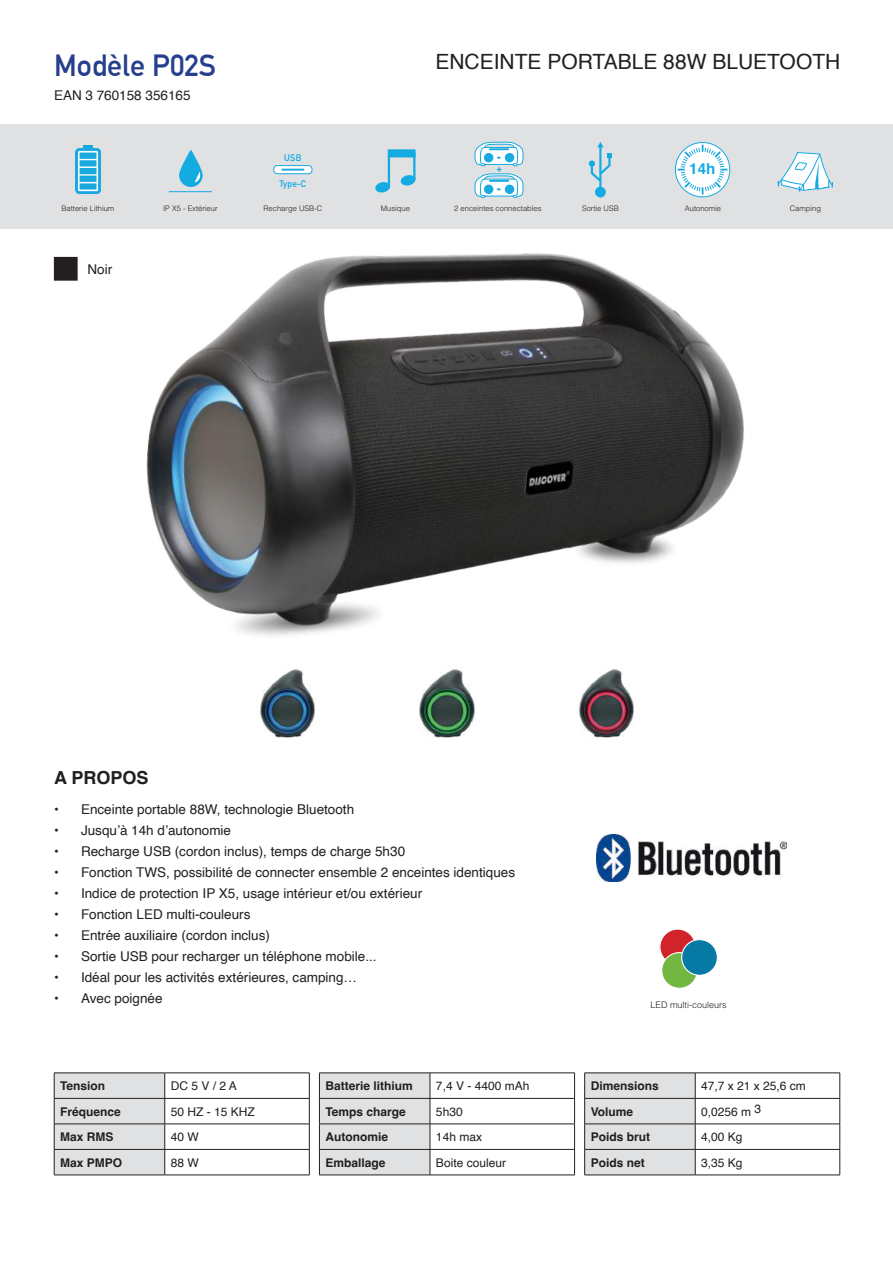
<style>
.page{position:relative;width:893px;height:1263px;background:#fff}
.page>*{position:absolute;margin:0;border:0;box-sizing:border-box;transform-origin:0 0}
.t1{font:700 30px "DIN Alternate";color:#253f8e}
.t2{font:21px "Helvetica";color:#231f20}
.t3{font:700 18px "Helvetica";color:#231f20}
.t4{font:700 15.15px "Helvetica";color:#14abe3}
.t5{font:13.5px/21px "Helvetica";color:#231f20}
.t6{font:700 12px "Helvetica";color:#231f20}
.t7{font:12px "Helvetica";color:#231f20}
.t8{font:700 9.75px "Century Gothic";color:#1aaae2}
.t9{font:700 9.45px "DIN Alternate";color:#14abe3}
.t10{font:300 9px "Helvetica";color:#231f20}
.t11{font:300 7.65px "Helvetica";color:#231f20}
</style>
<div class="page">
<div style="left:0;top:124px;width:893px;height:104px;background:#e0e1e3"></div>
<img style="left:75px;top:146px;width:26px;height:48px">
<svg style="left:777px;top:152px;width:56px;height:40px"></svg>
<svg style="left:589px;top:142px;width:23px;height:55px"></svg>
<svg style="left:375px;top:181px;width:16px;height:12px"></svg>
<hr style="left:388px;top:155px;width:2px;height:32px;background:#14abe3">
<svg style="left:400px;top:174px;width:16px;height:12px"></svg>
<hr style="left:413px;top:151px;width:2px;height:29px;background:#14abe3">
<div style="left:388px;top:149px;width:27px;height:8px;background:#14abe3"></div>
<svg style="left:274px;top:166px;width:38px;height:8px"></svg>
<div style="left:273px;top:165px;width:39px;height:9px;border:1px solid #1aaae2;border-radius:3px"></div>
<hr style="left:282px;top:169px;width:22px;height:2px;background:#17abe2">
<img style="left:146px;top:253px;width:598px;height:383px">
<svg style="left:676px;top:143px;width:53px;height:53px;background:#d8edf6"></svg>
<hr style="left:54px;top:1072px;width:111px;height:1px;background:#231f20">
<hr style="left:165px;top:1098px;width:144px;height:1px;background:#231f20">
<hr style="left:165px;top:1124px;width:144px;height:1px;background:#231f20">
<hr style="left:165px;top:1149px;width:144px;height:1px;background:#231f20">
<svg style="left:309px;top:1073px;width:1px;height:102px"></svg>
<svg style="left:54px;top:1073px;width:111px;height:102px;background:#d6d7d9"></svg>
<hr style="left:54px;top:1175px;width:111px;height:1px;background:#231f20">
<hr style="left:165px;top:1072px;width:144px;height:1px;background:#231f20">
<hr style="left:165px;top:1175px;width:144px;height:1px;background:#231f20">
<hr style="left:319px;top:1072px;width:111px;height:1px;background:#231f20">
<hr style="left:430px;top:1098px;width:145px;height:1px;background:#231f20">
<hr style="left:430px;top:1124px;width:145px;height:1px;background:#231f20">
<hr style="left:430px;top:1149px;width:145px;height:1px;background:#231f20">
<svg style="left:574px;top:1073px;width:1px;height:102px"></svg>
<hr style="left:319px;top:1175px;width:111px;height:1px;background:#231f20">
<hr style="left:430px;top:1175px;width:145px;height:1px;background:#231f20">
<svg style="left:319px;top:1073px;width:112px;height:102px;background:#d3d4d6"></svg>
<hr style="left:430px;top:1072px;width:145px;height:1px;background:#231f20">
<hr style="left:695px;top:1072px;width:145px;height:1px;background:#231f20">
<hr style="left:695px;top:1098px;width:145px;height:1px;background:#231f20">
<hr style="left:695px;top:1124px;width:145px;height:1px;background:#231f20">
<hr style="left:695px;top:1149px;width:145px;height:1px;background:#231f20">
<svg style="left:584px;top:1073px;width:112px;height:102px;background:#d5d5d7"></svg>
<svg style="left:839px;top:1073px;width:1px;height:102px"></svg>
<hr style="left:584px;top:1175px;width:111px;height:1px;background:#231f20">
<hr style="left:695px;top:1175px;width:145px;height:1px;background:#231f20">
<hr style="left:584px;top:1072px;width:111px;height:1px;background:#231f20">
<div style="left:660px;top:929px;width:35px;height:36px;background:#d1232a;border-radius:50%"></div>
<div style="left:659px;top:928px;width:37px;height:37px;border:1px solid #fff;border-radius:50%"></div>
<div style="left:662px;top:952px;width:35px;height:36px;background:#73b743;border-radius:50%"></div>
<div style="left:661px;top:952px;width:37px;height:37px;border:1px solid #fff;border-radius:50%"></div>
<div style="left:682px;top:939px;width:35px;height:36px;background:#0679a5;border-radius:50%"></div>
<div style="left:681px;top:939px;width:37px;height:37px;border:1px solid #fff;border-radius:50%"></div>
<hr style="left:169px;top:191px;width:43px;height:1px;background:#14abe3">
<svg style="left:179px;top:150px;width:24px;height:37px"></svg>
<svg style="left:194px;top:172px;width:7px;height:11px"></svg>
<div style="left:54px;top:257px;width:23px;height:23px;background:#231f20"></div>
<img style="left:597px;top:835px;width:190px;height:46px">
<svg style="left:474px;top:173px;width:49px;height:25px"></svg>
<svg style="left:474px;top:142px;width:49px;height:25px"></svg>
<img style="left:260px;top:669px;width:55px;height:69px">
<img style="left:579px;top:669px;width:55px;height:69px">
<img style="left:419px;top:669px;width:56px;height:69px">
<h1 class="t1" style="left:54px;top:43px;width:164px">Modèle P02S</h1>
<h2 class="t2" style="left:435px;top:45px;width:406px">ENCEINTE PORTABLE 88W BLUETOOTH</h2>
<p class="t5" style="left:54px;top:86px;width:138px">EAN 3 760158 356165</p>
<p class="t9" style="left:284px;top:150px;width:19px">USB</p>
<p class="t9" style="left:280px;top:176px;width:28px">Type-C</p>
<p class="t8" style="left:496px;top:163px;width:7px">+</p>
<p class="t4" style="left:689px;top:156px;width:28px">14h</p>
<p class="t11" style="left:62px;top:202px;width:54px">Batterie Lithium</p>
<p class="t11" style="left:264px;top:202px;width:60px">Recharge USB-C</p>
<p class="t11" style="left:381px;top:202px;width:31px">Musique</p>
<p class="t11" style="left:582px;top:202px;width:38px">Sortie USB</p>
<p class="t11" style="left:790px;top:202px;width:33px">Camping</p>
<p class="t11" style="left:163px;top:202px;width:56px">IP X5 - Extérieur</p>
<p class="t11" style="left:454px;top:202px;width:89px">2 enceintes connectables</p>
<p class="t11" style="left:685px;top:202px;width:38px">Autonomie</p>
<p class="t5" style="left:88px;top:259px;width:26px">Noir</p>
<h3 class="t3" style="left:54px;top:766px;width:96px">A PROPOS</h3>
<p class="t5" style="left:54px;top:799px;width:302px">• Enceinte portable 88W, technologie Bluetooth</p>
<p class="t5" style="left:54px;top:820px;width:179px">• Jusqu’à 14h d’autonomie</p>
<p class="t5" style="left:54px;top:841px;width:353px">• Recharge USB (cordon inclus), temps de charge 5h30</p>
<p class="t5" style="left:54px;top:862px;width:463px">• Fonction TWS, possibilité de connecter ensemble 2 enceintes identiques</p>
<p class="t5" style="left:54px;top:883px;width:370px">• Indice de protection IP X5, usage intérieur et/ou extérieur •  Fonction LED multi-couleurs</p>
<p class="t5" style="left:54px;top:925px;width:218px">• Entrée auxiliaire (cordon inclus)</p>
<p class="t5" style="left:54px;top:946px;width:324px">• Sortie USB pour recharger un téléphone mobile...</p>
<p class="t5" style="left:54px;top:967px;width:305px">• Idéal pour les activités extérieures, camping…</p>
<p class="t5" style="left:54px;top:988px;width:110px">• Avec poignée</p>
<p class="t6" style="left:60px;top:1078px;width:47px">Tension</p>
<p class="t7" style="left:171px;top:1077px;width:68px">DC 5 V / 2 A</p>
<p class="t6" style="left:60px;top:1104px;width:62px">Fréquence</p>
<p class="t7" style="left:171px;top:1102px;width:86px">50 HZ - 15 KHZ</p>
<p class="t6" style="left:60px;top:1129px;width:55px">Max RMS</p>
<p class="t7" style="left:171px;top:1128px;width:30px">40 W</p>
<p class="t6" style="left:60px;top:1155px;width:64px">Max PMPO</p>
<p class="t7" style="left:171px;top:1153px;width:30px">88 W</p>
<p class="t6" style="left:325px;top:1078px;width:89px">Batterie lithium</p>
<p class="t7" style="left:436px;top:1077px;width:95px">7,4 V - 4400 mAh</p>
<p class="t6" style="left:325px;top:1104px;width:82px">Temps charge</p>
<p class="t7" style="left:436px;top:1102px;width:28px">5h30</p>
<p class="t6" style="left:325px;top:1129px;width:64px">Autonomie</p>
<p class="t7" style="left:436px;top:1128px;width:48px">14h max</p>
<p class="t6" style="left:325px;top:1155px;width:62px">Emballage</p>
<p class="t7" style="left:436px;top:1153px;width:72px">Boite couleur</p>
<p class="t10" style="left:651px;top:997px;width:78px">LED multi-couleurs</p>
<p class="t6" style="left:591px;top:1078px;width:70px">Dimensions</p>
<p class="t7" style="left:701px;top:1077px;width:106px">47,7 x 21 x 25,6 cm</p>
<p class="t6" style="left:591px;top:1104px;width:44px">Volume</p>
<p class="t7" style="left:701px;top:1102px;width:62px">0,0256 m 3</p>
<p class="t6" style="left:591px;top:1129px;width:61px">Poids brut</p>
<p class="t7" style="left:701px;top:1128px;width:43px">4,00 Kg</p>
<p class="t6" style="left:591px;top:1155px;width:56px">Poids net</p>
<p class="t7" style="left:701px;top:1153px;width:43px">3,35 Kg</p>
</div>
